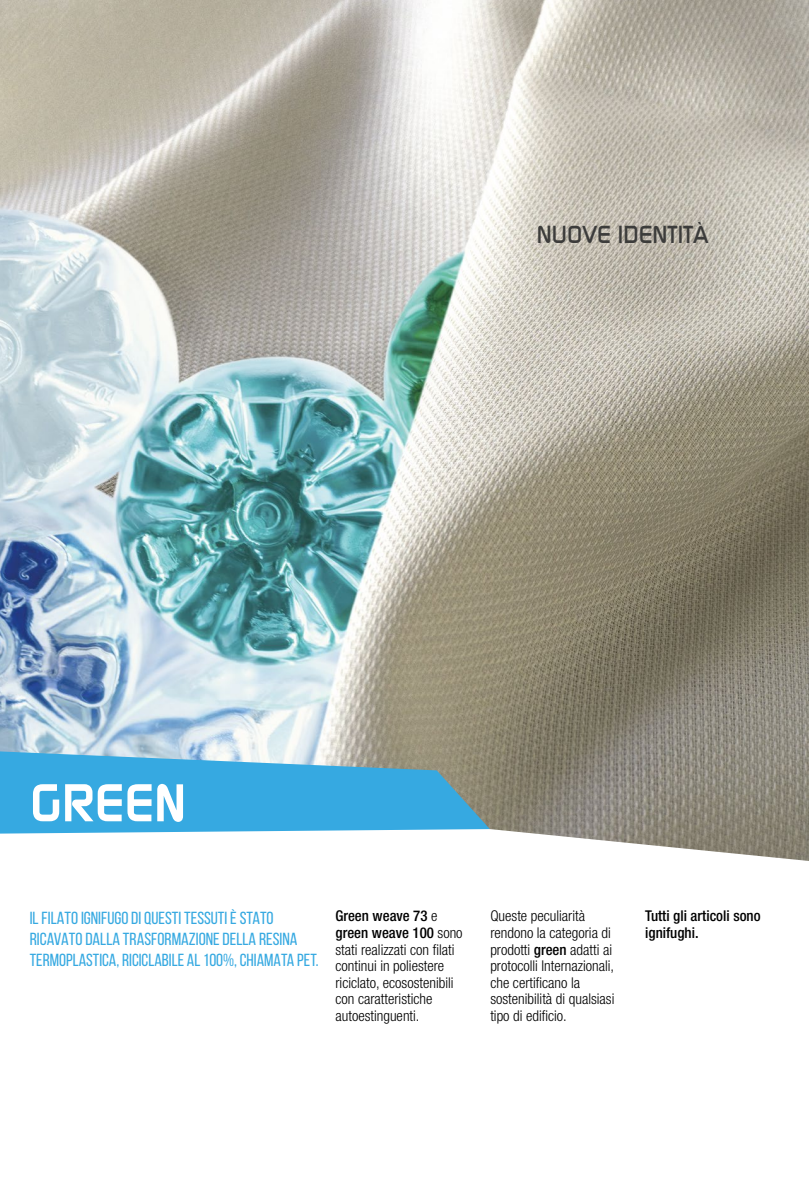
<style>
.page{position:relative;width:809px;height:1191px;background:#fff}
.page>*{position:absolute;margin:0;border:0;box-sizing:border-box;transform-origin:0 0}
.t1{font:700 52.5px "Modaerne";color:#fff}
.t2{font:24.5px "Modaerne";color:#3c3c3b}
.t3{font:17.5px/21px "Bebas Neue";color:#36a9e1;scale:1.04 1}
.t4{font:300 condensed 14.88px/16.6px "Helvetica Neue LT Std";color:#000}
.t5{font:500 condensed 14.88px/16.6px "Helvetica Neue LT Std";color:#000}
.s1{font-weight:500}
</style>
<div class="page">
<img style="left:0;top:0;width:809px;height:861px">
<svg style="left:0;top:751px;width:490px;height:82px;background:#4eacd8"></svg>
<h1 class="t1" style="left:30px;top:774px;width:158px">GREEN</h1>
<h2 class="t2" style="left:537px;top:221px;width:173px">NUOVE IDENTITÀ</h2>
<p class="t3" style="left:30px;top:907px;width:279px">IL FILATO IGNIFUGO DI QUESTI TESSUTI È STATO<br>RICAVATO DALLA TRASFORMAZIONE DELLA RESINA<br>TERMOPLASTICA, RICICLABILE AL 100%, CHIAMATA PET.</p>
<p class="t4" style="left:335px;top:907px;width:129px"><span class="s1">Green weave 73</span> e <span class="s1">green weave 100</span> sono stati realizzati con filati continui in poliestere riciclato, ecosostenibili con caratteristiche autoestinguenti.</p>
<p class="t4" style="left:490px;top:907px;width:126px">Queste peculiarità rendono la categoria di prodotti <span class="s1">green</span> adatti ai protocolli Internazionali, che certificano la sostenibilità di qualsiasi tipo di edificio.</p>
<p class="t5" style="left:645px;top:907px;width:117px">Tutti gli articoli sono ignifughi.</p>
</div>
